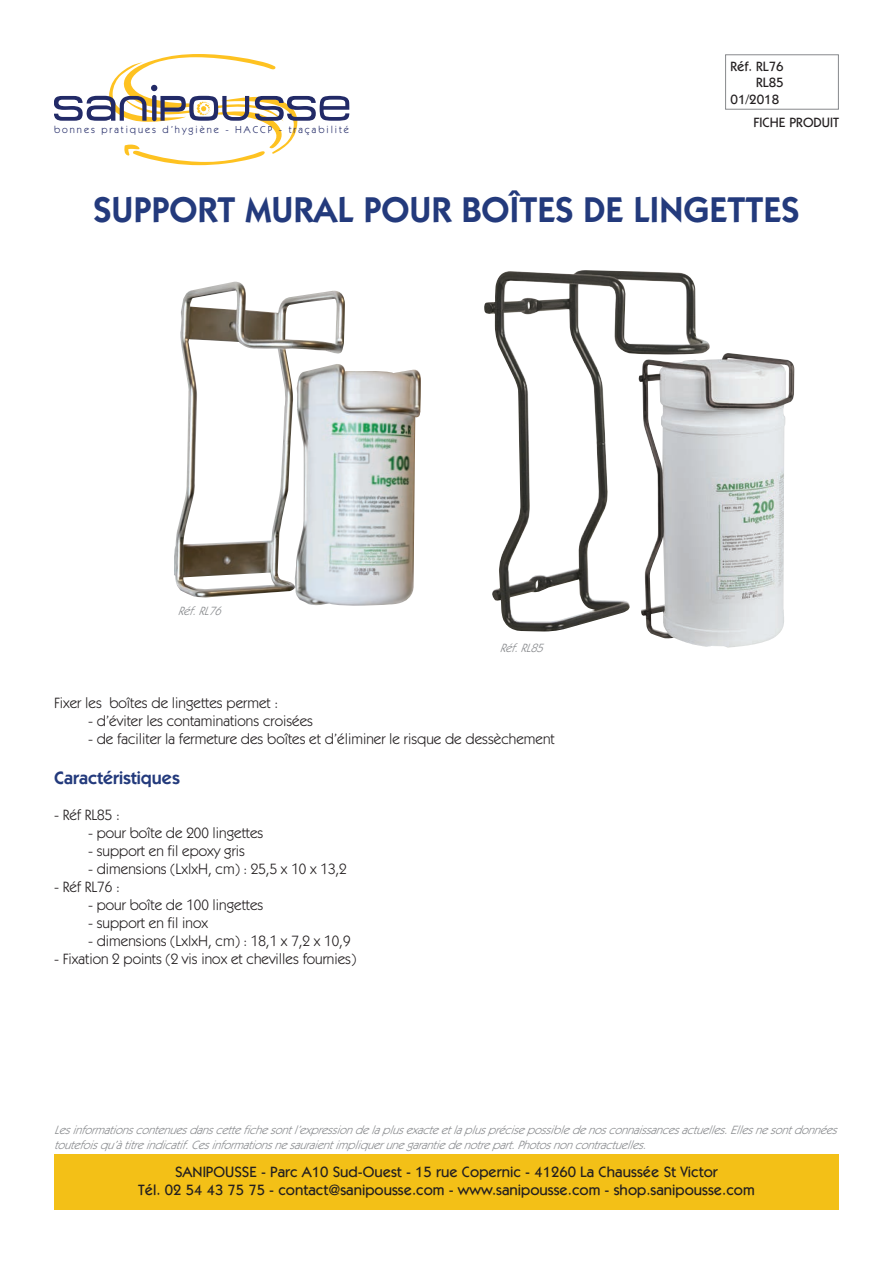
<style>
.page{position:relative;width:893px;height:1263px;background:#fff}
.page>*{position:absolute;margin:0;border:0;box-sizing:border-box;transform-origin:0 0}
.t1{font:600 36px "Itc Kabel";color:#233a7c}
.t2{font:600 18px "Itc Kabel";color:#233a7c}
.t3{font:15px "Itc Kabel";color:#231f20}
.t4{font:500 15px/18px "Itc Kabel";color:#231f20;text-align:center}
.t5{font:500 13.5px "Itc Kabel";color:#231f20}
.t6{font:italic 12px/14.4px "Itc Kabel";color:#8a8c8f}
.t7{font:10.05px "Itc Kabel";letter-spacing:.195em;color:#222a67}
</style>
<div class="page">
<svg style="left:54px;top:54px;width:295px;height:111px"></svg>
<div style="left:54px;top:1154px;width:785px;height:56px;background:#f3c017"></div>
<div style="left:725px;top:54px;width:114px;height:56px;border:1px solid #87898c"></div>
<img style="left:298px;top:369px;width:123px;height:237px">
<img style="left:174px;top:282px;width:171px;height:315px">
<img style="left:649px;top:353px;width:145px;height:294px">
<img style="left:484px;top:270px;width:227px;height:362px">
<p class="t7" style="left:54px;top:124px;width:296px">bonnes pratiques d’hygiène - HACCP - traçabilité</p>
<p class="t5" style="left:730px;top:59px;width:55px">Réf. RL76</p>
<p class="t5" style="left:756px;top:75px;width:29px">RL85</p>
<p class="t5" style="left:730px;top:91px;width:50px">01/2018</p>
<p class="t5" style="left:753px;top:115px;width:87px">FICHE PRODUIT</p>
<h1 class="t1" style="left:93px;top:189px;width:708px">SUPPORT MURAL POUR BOÎTES DE LINGETTES</h1>
<p class="t6" style="left:178px;top:603px;width:49px">Réf.RL76</p>
<p class="t6" style="left:500px;top:640px;width:49px">Réf.RL85</p>
<p class="t3" style="left:54px;top:694px;width:226px">Fixer les boîtes de lingettes permet :</p>
<p class="t3" style="left:88px;top:712px;width:227px">- d’éviter les contaminations croisées</p>
<p class="t3" style="left:88px;top:730px;width:468px">- de faciliter la fermeture des boîtes et d’éliminer le risque de dessèchement</p>
<p class="t2" style="left:54px;top:767px;width:127px">CARACTÉRISTIQUES</p>
<p class="t3" style="left:54px;top:806px;width:67px">- Réf RL85 :</p>
<p class="t3" style="left:88px;top:824px;width:177px">- pour boîte de 200 lingettes</p>
<p class="t3" style="left:88px;top:842px;width:159px">- support en fil epoxy gris</p>
<p class="t3" style="left:88px;top:860px;width:260px">- dimensions (LxlxH, cm) : 25,5 x 10 x 13,2</p>
<p class="t3" style="left:54px;top:878px;width:67px">- Réf RL76 :</p>
<p class="t3" style="left:88px;top:896px;width:177px">- pour boîte de 100 lingettes</p>
<p class="t3" style="left:88px;top:914px;width:121px">- support en fil inox</p>
<p class="t3" style="left:88px;top:932px;width:264px">- dimensions (LxlxH, cm) : 18,1 x 7,2 x 10,9</p>
<p class="t3" style="left:54px;top:950px;width:304px">- Fixation 2 points (2 vis inox et chevilles fournies)</p>
<p class="t6" style="left:54px;top:1123px;width:789px">Lesinformationscontenuesdanscettefichesontl’expressiondelaplusexacteetlaplusprécisepossibledenosconnaissancesactuelles.Ellesnesontdonnées toutefoisqu’àtitreindicatif.Cesinformationsnesauraientimpliquerunegarantiedenotrepart.Photosnoncontractuelles.</p>
<p class="t4" style="left:138px;top:1162px;width:618px">SANIPOUSSE - Parc A10 Sud-Ouest - 15 rue Copernic - 41260 La Chaussée St Victor<br>Tél. 02 54 43 75 75 - contact@sanipousse.com - www.sanipousse.com - shop.sanipousse.com</p>
</div>
